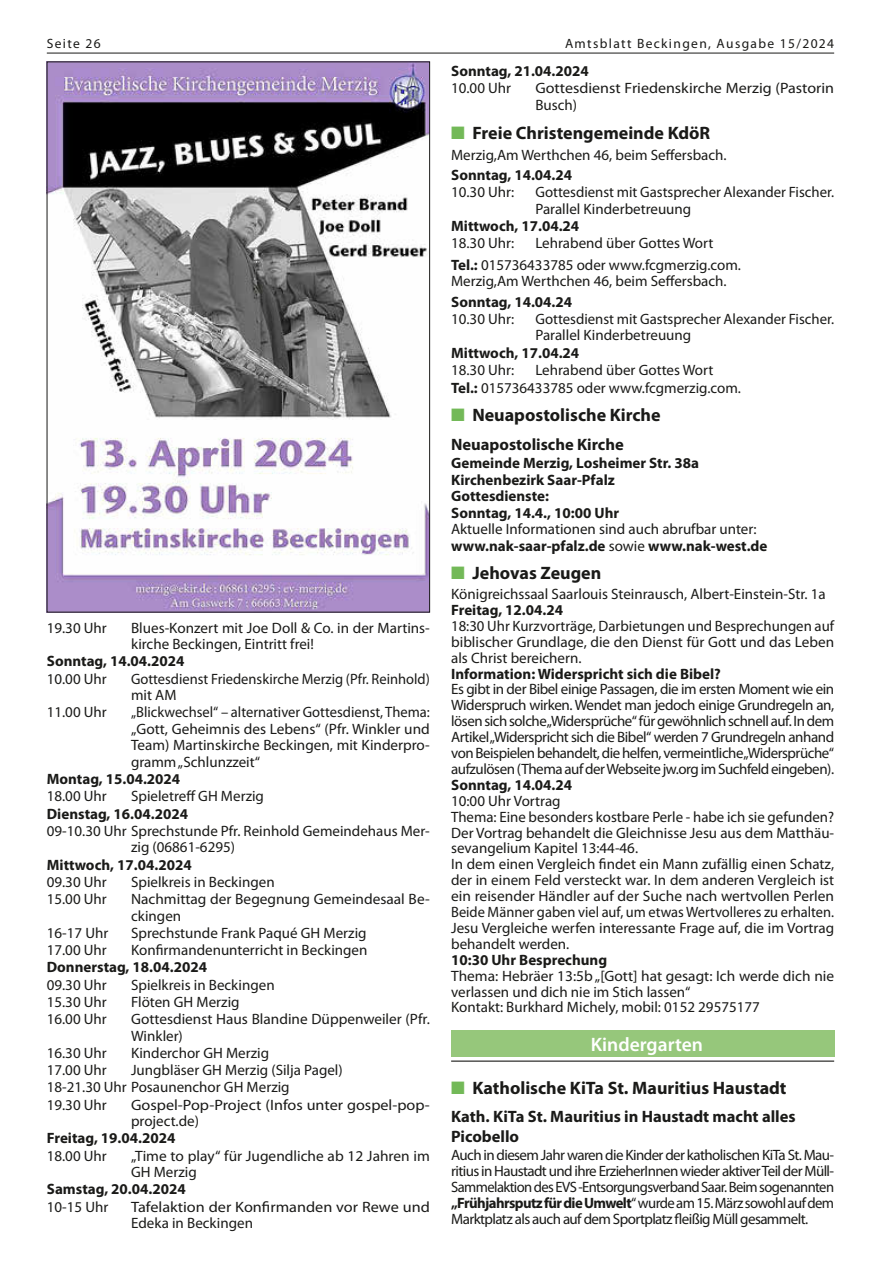
<style>
.page{position:relative;width:881px;height:1263px;background:#fff}
.page>*{position:absolute;margin:0;border:0;box-sizing:border-box;transform-origin:0 0}
.t1{font:600 19.5px "Myriad Pro";color:#fff}
.t2{font:700 18px "Myriad Pro";color:#1a1a18}
.t3{font:700 16.5px/19.8px "Myriad Pro";color:#1a1a18}
.t4{font:15px/15.9px "Myriad Pro";color:#1a1a18}
.t5{font:700 15px/16.5px "Myriad Pro";color:#1a1a18}
.t6{font:15px/16.5px "Myriad Pro";color:#1a1a18;scale:1.08 1}
.t7{font:15px/16.5px "Myriad Pro";color:#1a1a18;scale:1.07 1}
.t8{font:13.5px "Myriad Pro";letter-spacing:.1em;color:#1a1a18}
.s1{color:#73b958}
.s2{font-weight:700}
</style>
<div class="page">
<hr style="left:47px;top:53px;width:786px;height:1px;background:#1a1a18">
<div style="left:451px;top:1030px;width:382px;height:27px;background:#96c77b"></div>
<hr style="left:451px;top:1060px;width:382px;height:2px;background:#1a1a18">
<img style="left:49px;top:64px;width:378px;height:546px">
<p class="t8" style="left:47px;top:35px;width:55px">Seite 26</p>
<p class="t8" style="left:564px;top:35px;width:270px">Amtsblatt Beckingen, Ausgabe 15/2024</p>
<p class="t5" style="left:451px;top:62px;width:139px">Sonntag, 21.04.2024</p>
<p class="t4" style="left:451px;top:80px;width:61px">10.00 Uhr</p>
<p class="t7" style="left:535px;top:80px;width:280px">Gottesdienst Friedenskirche Merzig (Pastorin<br>Busch)</p>
<p class="t2" style="left:451px;top:121px;width:260px"><span class="s1">■</span> Freie Christengemeinde KdöR</p>
<p class="t4" style="left:451px;top:146px;width:277px">Merzig,Am Werthchen 46, beim Seffersbach.</p>
<p class="t5" style="left:451px;top:166px;width:122px">Sonntag, 14.04.24</p>
<p class="t4" style="left:451px;top:184px;width:65px">10.30 Uhr:</p>
<p class="t4" style="left:535px;top:184px;width:300px;line-height:16.5px">Gottesdienst mit Gastsprecher Alexander Fischer.<br>Parallel Kinderbetreuung</p>
<p class="t5" style="left:451px;top:217px;width:130px">Mittwoch, 17.04.24</p>
<p class="t4" style="left:451px;top:235px;width:65px">18.30 Uhr:</p>
<p class="t4" style="left:451px;top:232px;width:291px;line-height:21.6px;text-indent:84px">Lehrabend über Gottes Wort<br><span class="s2">Tel.:</span> 015736433785 oder www.fcgmerzig.com.</p>
<p class="t4" style="left:451px;top:273px;width:277px">Merzig,Am Werthchen 46, beim Seffersbach.</p>
<p class="t5" style="left:451px;top:293px;width:122px">Sonntag, 14.04.24</p>
<p class="t4" style="left:451px;top:311px;width:65px">10.30 Uhr:</p>
<p class="t4" style="left:535px;top:310px;width:300px;line-height:16.5px">Gottesdienst mit Gastsprecher Alexander Fischer.<br>Parallel Kinderbetreuung</p>
<p class="t5" style="left:451px;top:344px;width:130px">Mittwoch, 17.04.24</p>
<p class="t4" style="left:451px;top:362px;width:65px">18.30 Uhr:</p>
<p class="t4" style="left:451px;top:360px;width:291px;line-height:18.6px;text-indent:84px">Lehrabend über Gottes Wort<br><span class="s2">Tel.:</span> 015736433785 oder www.fcgmerzig.com.</p>
<p class="t2" style="left:451px;top:404px;width:211px"><span class="s1">■</span> Neuapostolische Kirche</p>
<p class="t3" style="left:451px;top:434px;width:174px">Neuapostolische Kirche</p>
<p class="t5" style="left:451px;top:455px;width:249px">Gemeinde Merzig, Losheimer Str. 38a<br>Kirchenbezirk Saar-Pfalz<br>Gottesdienste:<br>Sonntag, 14.4., 10:00 Uhr</p>
<p class="t4" style="left:451px;top:521px;width:318px;line-height:16.5px">Aktuelle Informationen sind auch abrufbar unter: <span class="s2">www.nak-saar-pfalz.de</span> sowie <span class="s2">www.nak-west.de</span></p>
<p class="t2" style="left:451px;top:561px;width:152px"><span class="s1">■</span> Jehovas Zeugen</p>
<p class="t4" style="left:451px;top:586px;width:376px">Königreichssaal Saarlouis Steinrausch, Albert-Einstein-Str. 1a</p>
<p class="t5" style="left:451px;top:601px;width:113px">Freitag, 12.04.24</p>
<p class="t4" style="left:451px;top:618px;width:384px;text-align:justify">18:30 Uhr Kurzvorträge, Darbietungen und Besprechungen auf biblischer Grundlage, die den Dienst für Gott und das Leben als Christ bereichern.</p>
<p class="t5" style="left:451px;top:665px;width:271px">Information: Widerspricht sich die Bibel?</p>
<p class="t4" style="left:451px;top:681px;width:384px;text-align:justify">Es gibt in der Bibel einige Passagen, die im ersten Moment wie ein Widerspruch wirken. Wendet man jedoch einige Grundregeln an, lösen sich solche „Widersprüche“ für gewöhnlich schnell auf. In dem Artikel „Widerspricht sich die Bibel“ werden 7 Grundregeln anhand von Beispielen behandelt, die helfen, vermeintliche „Widersprüche“ aufzulösen (Thema auf der Webseite jw.org im Suchfeld eingeben).</p>
<p class="t5" style="left:451px;top:776px;width:122px">Sonntag, 14.04.24</p>
<p class="t4" style="left:451px;top:792px;width:384px">10:00 Uhr Vortrag<br>Thema: Eine besonders kostbare Perle - habe ich sie gefunden?<br>Der Vortrag behandelt die Gleichnisse Jesu aus dem Matthäu&shy;sevangelium Kapitel 13:44-46.<br>In dem einen Vergleich findet ein Mann zufällig einen Schatz, der in einem Feld versteckt war. In dem anderen Vergleich ist ein reisender Händler auf der Suche nach wertvollen Perlen Beide Männer gaben viel auf, um etwas Wertvolleres zu erhalten.<br>Jesu Vergleiche werfen interessante Frage auf, die im Vortrag behandelt werden.</p>
<p class="t5" style="left:451px;top:951px;width:157px">10:30 Uhr Besprechung</p>
<p class="t4" style="left:451px;top:967px;width:384px">Thema: Hebräer 13:5b „[Gott] hat gesagt: Ich werde dich nie verlassen und dich nie im Stich lassen“<br>Kontakt: Burkhard Michely, mobil: 0152 29575177</p>
<h1 class="t1" style="left:590px;top:1032px;width:114px">Kindergarten</h1>
<p class="t2" style="left:451px;top:1076px;width:337px"><span class="s1">■</span> Katholische KiTa St. Mauritius Haustadt</p>
<p class="t3" style="left:451px;top:1106px;width:346px">Kath. KiTa St. Mauritius in Haustadt macht alles<br>Picobello</p>
<p class="t4" style="left:451px;top:1147px;width:384px;text-align:justify">Auch in diesem Jahr waren die Kinder der katholischen KiTa St. Mau&shy;ritius in Haustadt und ihre ErzieherInnen wieder aktiver Teil der Müll-Sammelaktion des EVS -Entsorgungsverband Saar. Beim sogenannten <span class="s2">„Frühjahrsputz für die Umwelt</span>“ wurde am 15. März sowohl auf dem Marktplatz als auch auf dem Sportplatz fleißig Müll gesammelt.</p>
<p class="t4" style="left:47px;top:619px;width:61px">19.30 Uhr</p>
<p class="t4" style="left:131px;top:619px;width:300px;line-height:16.5px">Blues-Konzert mit Joe Doll &amp; Co. in der Martins&shy;kirche Beckingen, Eintritt frei!</p>
<p class="t5" style="left:47px;top:652px;width:139px">Sonntag, 14.04.2024</p>
<p class="t4" style="left:47px;top:670px;width:62px">10.00 Uhr</p>
<p class="t4" style="left:131px;top:670px;width:300px;line-height:16.5px">Gottesdienst Friedenskirche Merzig (Pfr. Reinhold) mit AM</p>
<p class="t4" style="left:47px;top:704px;width:62px">11.00 Uhr</p>
<p class="t4" style="left:131px;top:704px;width:300px;line-height:16.5px;text-align:justify">„Blickwechsel“ – alternativer Gottesdienst, Thema: „Gott, Geheimnis des Lebens“ (Pfr. Winkler und Team) Martinskirche Beckingen, mit Kinderpro&shy;gramm „Schlunzzeit“</p>
<p class="t5" style="left:47px;top:770px;width:135px">Montag, 15.04.2024</p>
<p class="t4" style="left:47px;top:788px;width:62px">18.00 Uhr</p>
<p class="t4" style="left:131px;top:788px;width:134px">Spieletreff GH Merzig</p>
<p class="t5" style="left:47px;top:805px;width:143px">Dienstag, 16.04.2024</p>
<p class="t4" style="left:131px;top:822px;width:300px;line-height:16.5px;text-indent:-84px">09-10.30 Uhr Sprechstunde Pfr. Reinhold Gemeindehaus Mer&shy;zig (06861-6295)</p>
<p class="t5" style="left:47px;top:856px;width:146px">Mittwoch, 17.04.2024</p>
<p class="t4" style="left:47px;top:874px;width:62px">09.30 Uhr</p>
<p class="t4" style="left:131px;top:874px;width:145px">Spielkreis in Beckingen</p>
<p class="t4" style="left:47px;top:891px;width:62px">15.00 Uhr</p>
<p class="t4" style="left:131px;top:891px;width:300px;line-height:16.5px">Nachmittag der Begegnung Gemeindesaal Be&shy;ckingen</p>
<p class="t4" style="left:47px;top:925px;width:63px">16-17 Uhr</p>
<p class="t4" style="left:131px;top:925px;width:237px">Sprechstunde Frank Paqué GH Merzig</p>
<p class="t4" style="left:47px;top:942px;width:62px">17.00 Uhr</p>
<p class="t4" style="left:131px;top:942px;width:238px">Konfirmandenunterricht in Beckingen</p>
<p class="t5" style="left:47px;top:958px;width:162px">Donnerstag, 18.04.2024</p>
<p class="t4" style="left:47px;top:976px;width:62px">09.30 Uhr</p>
<p class="t4" style="left:131px;top:976px;width:145px">Spielkreis in Beckingen</p>
<p class="t4" style="left:47px;top:994px;width:62px">15.30 Uhr</p>
<p class="t4" style="left:131px;top:994px;width:110px">Flöten GH Merzig</p>
<p class="t4" style="left:47px;top:1011px;width:62px">16.00 Uhr</p>
<p class="t4" style="left:131px;top:1011px;width:300px;line-height:16.5px">Gottesdienst Haus Blandine Düppenweiler (Pfr.<br>Winkler)</p>
<p class="t4" style="left:47px;top:1045px;width:62px">16.30 Uhr</p>
<p class="t4" style="left:131px;top:1045px;width:139px">Kinderchor GH Merzig</p>
<p class="t4" style="left:47px;top:1062px;width:62px">17.00 Uhr</p>
<p class="t4" style="left:47px;top:1061px;width:297px;line-height:17.2px;text-indent:84px">Jungbläser GH Merzig (Silja Pagel)<br>18-21.30 Uhr Posaunenchor GH Merzig<br>19.30 Uhr</p>
<p class="t6" style="left:131px;top:1096px;width:278px">Gospel-Pop-Project (Infos unter gospel-pop&shy;project.de)</p>
<p class="t5" style="left:47px;top:1129px;width:130px">Freitag, 19.04.2024</p>
<p class="t4" style="left:47px;top:1147px;width:62px">18.00 Uhr</p>
<p class="t4" style="left:131px;top:1147px;width:300px;line-height:16.5px">„Time to play“ für Jugendliche ab 12 Jahren im<br>GH Merzig</p>
<p class="t5" style="left:47px;top:1180px;width:140px">Samstag, 20.04.2024</p>
<p class="t4" style="left:47px;top:1198px;width:63px">10-15 Uhr</p>
<p class="t6" style="left:131px;top:1198px;width:278px">Tafelaktion der Konfirmanden vor Rewe und<br>Edeka in Beckingen</p>
</div>
